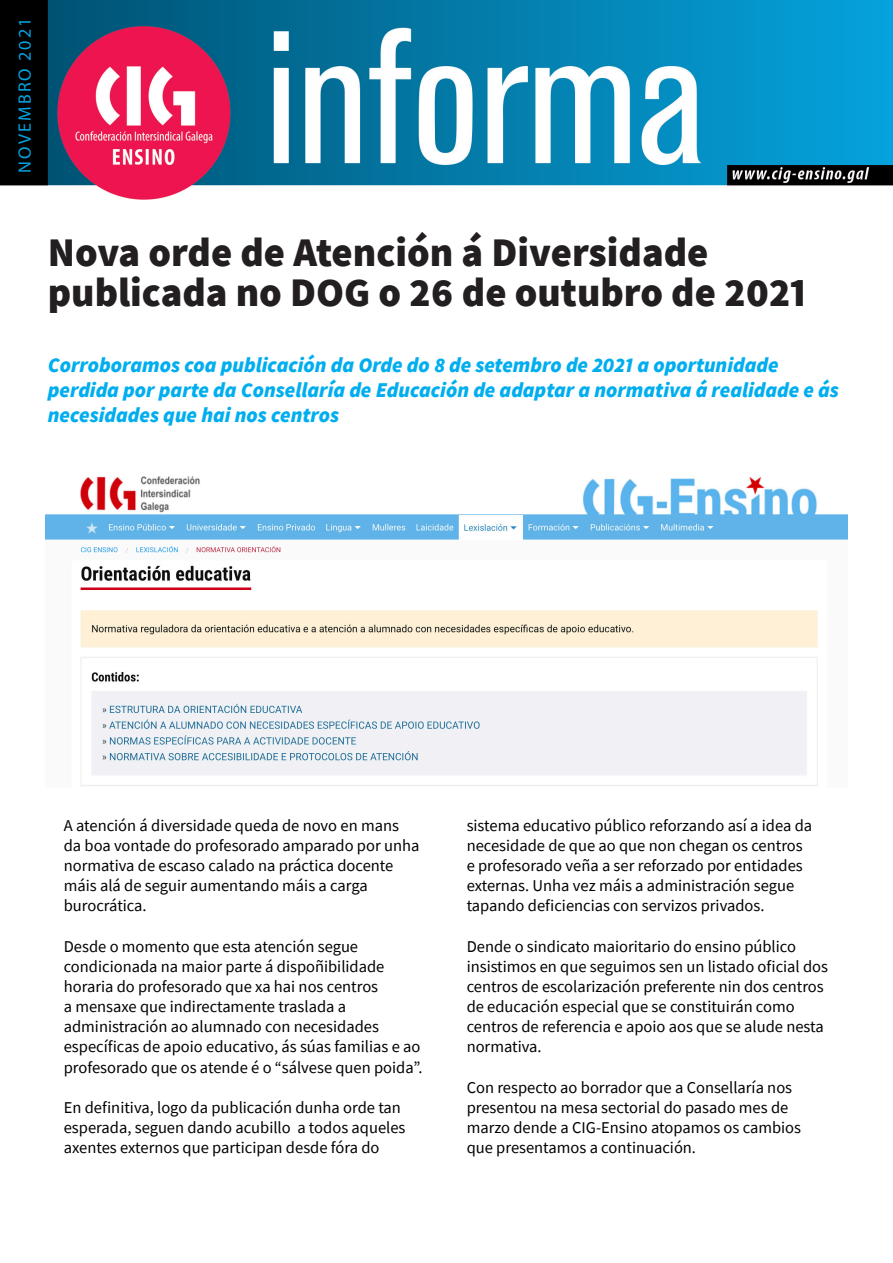
<style>
.page{position:relative;width:893px;height:1263px;background:#fff}
.page>*{position:absolute;margin:0;border:0;box-sizing:border-box;transform-origin:0 0}
.Titular_con_entradin{font:900 40.5px/40.3px "Source Sans Pro";color:#231f20}
.Destaque_esquerda{font:italic 900 21px/25.2px "Source Sans Pro";color:#00aeef}
.t1{font:18px "Myriad Pro";letter-spacing:.12em;color:#05a4e0}
.t2{font:16.5px/20.1px "Source Sans Pro";color:#000}
</style>
<div class="page">
<img style="left:0;top:0;width:893px;height:199px">
<img style="left:45px;top:476px;width:803px;height:310px">
<p class="t1" style="left:14px;top:173px;width:156px;rotate:-90deg">NOVEMBRO 2021</p>
<p class="Titular_con_entradin" style="left:48px;top:231px;width:761px">Nova orde de Atención á Diversidade publicada no DOG o 26 de outubro de 2021</p>
<p class="Destaque_esquerda" style="left:48px;top:351px;width:793px">Corroboramos coa publicación da Orde do 8 de setembro de 2021 a oportunidade perdida por parte da Consellaría de Educación de adaptar a normativa á realidade e ás necesidades que hai nos centros</p>
<p class="t2" style="left:64px;top:815px;width:357px">A atención á diversidade queda de novo en mans da boa vontade do profesorado amparado por unha normativa de escaso calado na práctica docente máis alá de seguir aumentando máis a carga burocrática.</p>
<p class="t2" style="left:64px;top:936px;width:360px">Desde o momento que esta atención segue condicionada na maior parte á dispoñibilidade horaria do profesorado que xa hai nos centros<br>a mensaxe que indirectamente traslada a administración ao alumnado con necesidades específicas de apoio educativo, ás súas familias e ao profesorado que os atende é o “sálvese quen poida”.</p>
<p class="t2" style="left:64px;top:1097px;width:343px">En definitiva, logo da publicación dunha orde tan esperada, seguen dando acubillo a todos aqueles axentes externos que participan desde fóra do</p>
<p class="t2" style="left:467px;top:815px;width:347px">sistema educativo público reforzando así a idea da necesidade de que ao que non chegan os centros e profesorado veña a ser reforzado por entidades externas. Unha vez máis a administración segue tapando deficiencias con servizos privados.</p>
<p class="t2" style="left:467px;top:936px;width:363px">Dende o sindicato maioritario do ensino público insistimos en que seguimos sen un listado oficial dos centros de escolarización preferente nin dos centros de educación especial que se constituirán como centros de referencia e apoio aos que se alude nesta normativa.</p>
<p class="t2" style="left:467px;top:1077px;width:336px">Con respecto ao borrador que a Consellaría nos presentou na mesa sectorial do pasado mes de marzo dende a CIG-Ensino atopamos os cambios que presentamos a continuación.</p>
</div>
